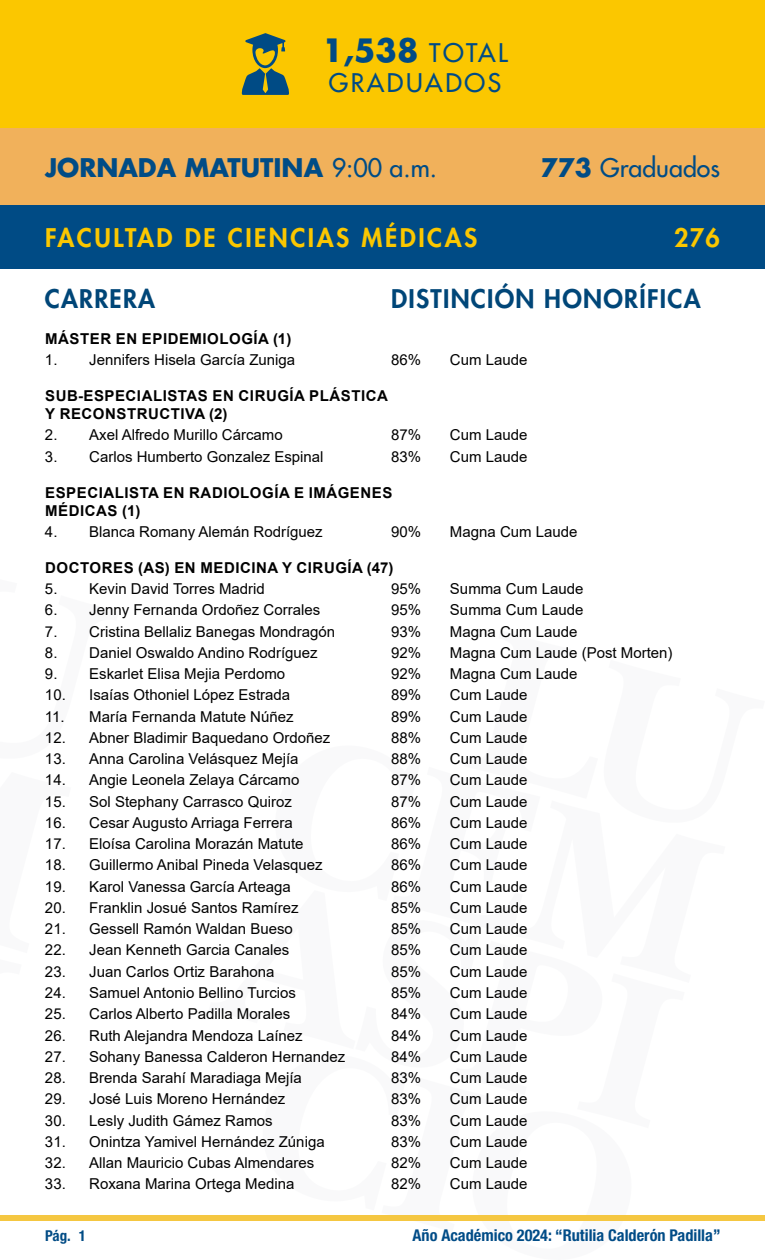
<style>
.page{position:relative;width:765px;height:1260px;background:#fff}
.page>*{position:absolute;margin:0;border:0;box-sizing:border-box;transform-origin:0 0}
.t1{font:700 31.25px "Futura Std";color:#004b85}
.t2{font:800 25px "Futura Std";letter-spacing:.1em;color:#fbc700}
.t3{font:800 25px "Futura Std";letter-spacing:.05em;color:#004678}
.t4{font:700 25px "Futura Std";color:#004c86}
.t5{font:500 25px/30px "Futura Std";letter-spacing:.1em;color:#004b85;text-align:right}
.t6{font:500 25px "Futura Std";color:#004c86}
.t7{font:700 condensed 16.25px "Helvetica Neue LT Std";color:#004c87}
.t8{font:15px "Arial";color:#000}
.t9{font:700 15px/18px "Arial";letter-spacing:.035em;color:#000}
.t10{font:700 condensed 15px "Helvetica Neue LT Std";color:#004b85}
.s1{font-weight:500}
.s2{font-weight:700}
</style>
<div class="page">
<div style="left:0;top:1216px;width:765px;height:5px;background:#f5c741"></div>
<div style="left:0;top:0;width:765px;height:128px;background:#fbc700"></div>
<svg style="left:241px;top:33px;width:48px;height:62px"></svg>
<div style="left:0;top:204px;width:765px;height:65px;background:#004b85"></div>
<div style="left:0;top:128px;width:765px;height:76px;background:#f1b15b"></div>
<h1 class="t1" style="left:322px;top:29px;width:98px">1,538</h1>
<h2 class="t5" style="left:329px;top:38px;width:181px">TOTAL<br>GRADUADOS</h2>
<h2 class="t4" style="left:45px;top:151px;width:394px">JORNADA MATUTINA <span class="s1">9:00 a.m.</span></h2>
<h2 class="t6" style="left:541px;top:152px;width:181px"><span class="s2">773</span> Graduados</h2>
<h2 class="t2" style="left:45px;top:222px;width:434px">FACULTAD DE CIENCIAS MÉDICAS</h2>
<h2 class="t2" style="left:674px;top:222px;width:47px">276</h2>
<h2 class="t3" style="left:45px;top:283px;width:112px">CARRERA</h2>
<h2 class="t3" style="left:391px;top:283px;width:311px">DISTINCIÓN HONORÍFICA</h2>
<p class="t9" style="left:45px;top:330px;width:248px">MÁSTER EN EPIDEMIOLOGÍA (1)</p>
<p class="t8" style="left:45px;top:350px;width:252px">1. Jennifers Hisela García Zuniga</p>
<p class="t8" style="left:391px;top:350px;width:32px">86%</p>
<p class="t8" style="left:450px;top:350px;width:79px">Cum Laude</p>
<p class="t9" style="left:45px;top:387px;width:344px">SUB-ESPECIALISTAS EN CIRUGÍA PLÁSTICA<br>Y RECONSTRUCTIVA (2)</p>
<p class="t8" style="left:45px;top:425px;width:239px">2. Axel Alfredo Murillo Cárcamo</p>
<p class="t8" style="left:391px;top:425px;width:32px">87%</p>
<p class="t8" style="left:450px;top:425px;width:79px">Cum Laude</p>
<p class="t8" style="left:45px;top:446px;width:280px">3. Carlos Humberto Gonzalez Espinal</p>
<p class="t8" style="left:391px;top:446px;width:32px">83%</p>
<p class="t8" style="left:450px;top:446px;width:79px">Cum Laude</p>
<p class="t9" style="left:45px;top:484px;width:349px">ESPECIALISTA EN RADIOLOGÍA E IMÁGENES<br>MÉDICAS (1)</p>
<p class="t8" style="left:45px;top:521px;width:279px">4. Blanca Romany Alemán Rodríguez</p>
<p class="t8" style="left:391px;top:521px;width:32px">90%</p>
<p class="t8" style="left:450px;top:521px;width:129px">Magna Cum Laude</p>
<p class="t9" style="left:45px;top:559px;width:350px">DOCTORES (AS) EN MEDICINA Y CIRUGÍA (47)</p>
<p class="t8" style="left:45px;top:579px;width:221px">5. Kevin David Torres Madrid</p>
<p class="t8" style="left:391px;top:579px;width:32px">95%</p>
<p class="t8" style="left:450px;top:579px;width:135px">Summa Cum Laude</p>
<p class="t8" style="left:45px;top:600px;width:277px">6. Jenny Fernanda Ordoñez Corrales</p>
<p class="t8" style="left:391px;top:600px;width:32px">95%</p>
<p class="t8" style="left:450px;top:600px;width:135px">Summa Cum Laude</p>
<p class="t8" style="left:45px;top:621px;width:292px">7. Cristina Bellaliz Banegas Mondragón</p>
<p class="t8" style="left:391px;top:621px;width:32px">93%</p>
<p class="t8" style="left:450px;top:621px;width:129px">Magna Cum Laude</p>
<p class="t8" style="left:45px;top:642px;width:274px">8. Daniel Oswaldo Andino Rodríguez</p>
<p class="t8" style="left:391px;top:642px;width:32px">92%</p>
<p class="t8" style="left:450px;top:642px;width:224px">Magna Cum Laude (Post Morten)</p>
<p class="t8" style="left:45px;top:664px;width:242px">9. Eskarlet Elisa Mejia Perdomo</p>
<p class="t8" style="left:391px;top:664px;width:32px">92%</p>
<p class="t8" style="left:450px;top:664px;width:129px">Magna Cum Laude</p>
<p class="t8" style="left:45px;top:685px;width:247px">10. Isaías Othoniel López Estrada</p>
<p class="t8" style="left:391px;top:685px;width:32px">89%</p>
<p class="t8" style="left:450px;top:685px;width:79px">Cum Laude</p>
<p class="t8" style="left:45px;top:706px;width:250px">11. María Fernanda Matute Núñez</p>
<p class="t8" style="left:391px;top:706px;width:32px">89%</p>
<p class="t8" style="left:450px;top:706px;width:79px">Cum Laude</p>
<p class="t8" style="left:45px;top:727px;width:287px">12. Abner Bladimir Baquedano Ordoñez</p>
<p class="t8" style="left:391px;top:727px;width:32px">88%</p>
<p class="t8" style="left:450px;top:727px;width:79px">Cum Laude</p>
<p class="t8" style="left:45px;top:749px;width:255px">13. Anna Carolina Velásquez Mejía</p>
<p class="t8" style="left:391px;top:749px;width:32px">88%</p>
<p class="t8" style="left:450px;top:749px;width:79px">Cum Laude</p>
<p class="t8" style="left:45px;top:770px;width:256px">14. Angie Leonela Zelaya Cárcamo</p>
<p class="t8" style="left:391px;top:770px;width:32px">87%</p>
<p class="t8" style="left:450px;top:770px;width:79px">Cum Laude</p>
<p class="t8" style="left:45px;top:791px;width:248px">15. Sol Stephany Carrasco Quiroz</p>
<p class="t8" style="left:391px;top:791px;width:32px">87%</p>
<p class="t8" style="left:450px;top:791px;width:79px">Cum Laude</p>
<p class="t8" style="left:45px;top:812px;width:249px">16. Cesar Augusto Arriaga Ferrera</p>
<p class="t8" style="left:391px;top:812px;width:32px">86%</p>
<p class="t8" style="left:450px;top:812px;width:79px">Cum Laude</p>
<p class="t8" style="left:45px;top:834px;width:260px">17. Eloísa Carolina Morazán Matute</p>
<p class="t8" style="left:391px;top:834px;width:32px">86%</p>
<p class="t8" style="left:450px;top:834px;width:79px">Cum Laude</p>
<p class="t8" style="left:45px;top:855px;width:279px">18. Guillermo Anibal Pineda Velasquez</p>
<p class="t8" style="left:391px;top:855px;width:32px">86%</p>
<p class="t8" style="left:450px;top:855px;width:79px">Cum Laude</p>
<p class="t8" style="left:45px;top:876px;width:247px">19. Karol Vanessa García Arteaga</p>
<p class="t8" style="left:391px;top:876px;width:32px">86%</p>
<p class="t8" style="left:450px;top:876px;width:79px">Cum Laude</p>
<p class="t8" style="left:45px;top:897px;width:255px">20. Franklin Josué Santos Ramírez</p>
<p class="t8" style="left:391px;top:897px;width:32px">85%</p>
<p class="t8" style="left:450px;top:897px;width:79px">Cum Laude</p>
<p class="t8" style="left:45px;top:919px;width:250px">21. Gessell Ramón Waldan Bueso</p>
<p class="t8" style="left:391px;top:919px;width:32px">85%</p>
<p class="t8" style="left:450px;top:919px;width:79px">Cum Laude</p>
<p class="t8" style="left:45px;top:940px;width:246px">22. Jean Kenneth Garcia Canales</p>
<p class="t8" style="left:391px;top:940px;width:32px">85%</p>
<p class="t8" style="left:450px;top:940px;width:79px">Cum Laude</p>
<p class="t8" style="left:45px;top:961px;width:231px">23. Juan Carlos Ortiz Barahona</p>
<p class="t8" style="left:391px;top:961px;width:32px">85%</p>
<p class="t8" style="left:450px;top:961px;width:79px">Cum Laude</p>
<p class="t8" style="left:45px;top:982px;width:253px">24. Samuel Antonio Bellino Turcios</p>
<p class="t8" style="left:391px;top:982px;width:32px">85%</p>
<p class="t8" style="left:450px;top:982px;width:79px">Cum Laude</p>
<p class="t8" style="left:45px;top:1004px;width:247px">25. Carlos Alberto Padilla Morales</p>
<p class="t8" style="left:391px;top:1004px;width:32px">84%</p>
<p class="t8" style="left:450px;top:1004px;width:79px">Cum Laude</p>
<p class="t8" style="left:45px;top:1025px;width:259px">26. Ruth Alejandra Mendoza Laínez</p>
<p class="t8" style="left:391px;top:1025px;width:32px">84%</p>
<p class="t8" style="left:450px;top:1025px;width:79px">Cum Laude</p>
<p class="t8" style="left:45px;top:1046px;width:302px">27. Sohany Banessa Calderon Hernandez</p>
<p class="t8" style="left:391px;top:1046px;width:32px">84%</p>
<p class="t8" style="left:450px;top:1046px;width:79px">Cum Laude</p>
<p class="t8" style="left:45px;top:1067px;width:258px">28. Brenda Sarahí Maradiaga Mejía</p>
<p class="t8" style="left:391px;top:1067px;width:32px">83%</p>
<p class="t8" style="left:450px;top:1067px;width:79px">Cum Laude</p>
<p class="t8" style="left:45px;top:1089px;width:242px">29. José Luis Moreno Hernández</p>
<p class="t8" style="left:391px;top:1089px;width:32px">83%</p>
<p class="t8" style="left:450px;top:1089px;width:79px">Cum Laude</p>
<p class="t8" style="left:45px;top:1110px;width:229px">30. Lesly Judith Gámez Ramos</p>
<p class="t8" style="left:391px;top:1110px;width:32px">83%</p>
<p class="t8" style="left:450px;top:1110px;width:79px">Cum Laude</p>
<p class="t8" style="left:45px;top:1131px;width:281px">31. Onintza Yamivel Hernández Zúniga</p>
<p class="t8" style="left:391px;top:1131px;width:32px">83%</p>
<p class="t8" style="left:450px;top:1131px;width:79px">Cum Laude</p>
<p class="t8" style="left:45px;top:1152px;width:271px">32. Allan Mauricio Cubas Almendares</p>
<p class="t8" style="left:391px;top:1152px;width:32px">82%</p>
<p class="t8" style="left:450px;top:1152px;width:79px">Cum Laude</p>
<p class="t8" style="left:45px;top:1174px;width:251px">33. Roxana Marina Ortega Medina</p>
<p class="t8" style="left:391px;top:1174px;width:32px">82%</p>
<p class="t8" style="left:450px;top:1174px;width:79px">Cum Laude</p>
<p class="t10" style="left:45px;top:1226px;width:42px">Pág. 1</p>
<p class="t7" style="left:413px;top:1226px;width:309px">Año Académico 2024: “Rutilia Calderón Padilla”</p>
</div>
